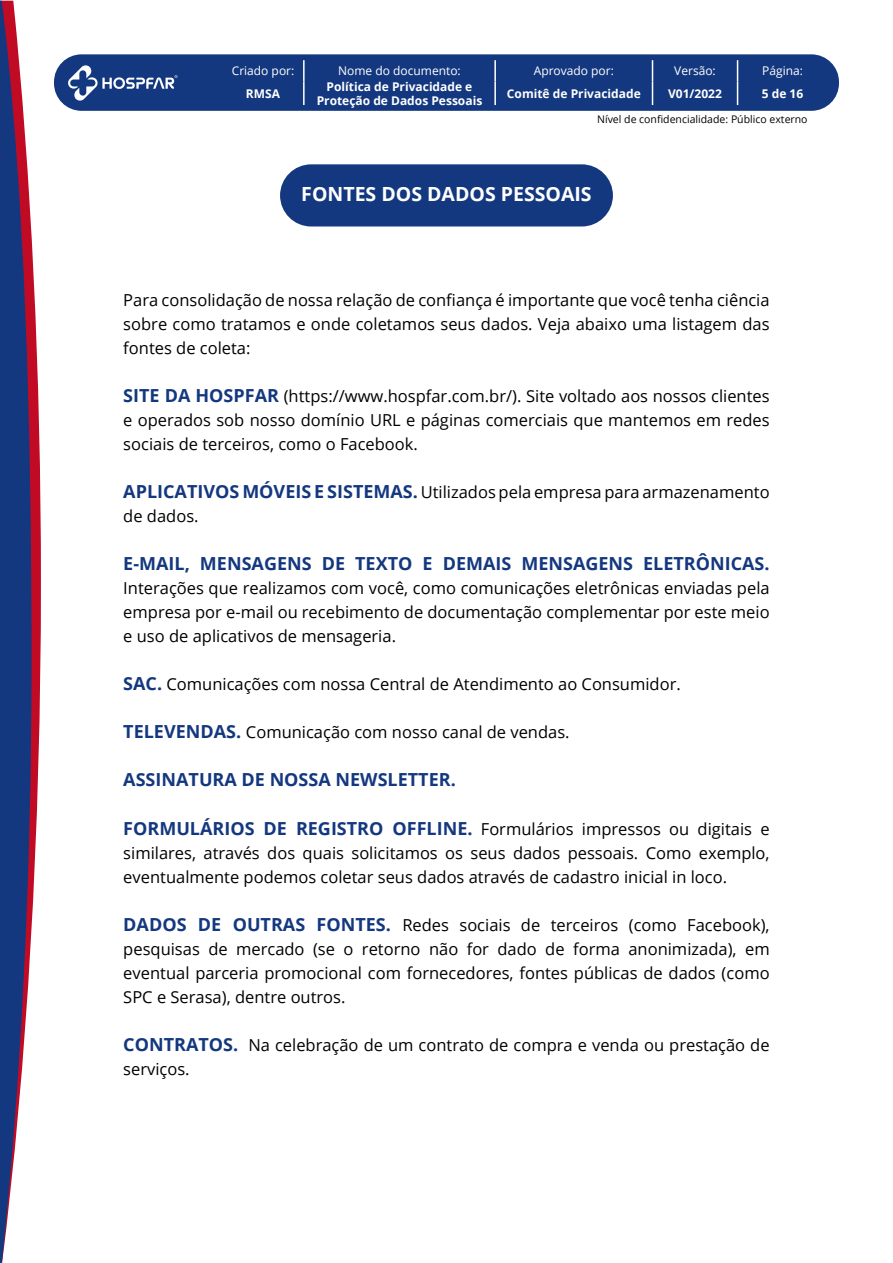
<style>
.page{position:relative;width:893px;height:1263px;background:#fff}
.page>*{position:absolute;margin:0;border:0;box-sizing:border-box;transform-origin:0 0}
.t1{font:700 19.5px "Open Sans";color:#fff}
.t2{font:700 18px "Open Sans";color:#14387f}
.t3{font:16.5px/24px "Open Sans";color:#000;text-align:justify}
.t4{font:700 12px/14.4px "Open Sans";color:#fff;text-align:center}
.t5{font:12px "Open Sans";color:#fff}
.t6{font:10.5px "Open Sans";color:#000}
.s1{font-weight:700;font-size:18px;color:#14387f}
</style>
<div class="page">
<div style="left:54px;top:54px;width:785px;height:57px;background:#14387f;border-radius:28px"></div>
<svg style="left:68px;top:65px;width:110px;height:36px"></svg>
<svg style="left:32px;top:245px;width:9px;height:674px;fill:#c10b25"></svg>
<svg style="left:0;top:1px;width:32px;height:1262px;background:#4e5087"></svg>
<hr style="left:303px;top:60px;width:2px;height:21px;background:#fff">
<hr style="left:494px;top:60px;width:2px;height:21px;background:#fff">
<hr style="left:303px;top:81px;width:2px;height:24px;background:#fff">
<hr style="left:494px;top:81px;width:2px;height:24px;background:#fff">
<svg style="left:652px;top:60px;width:1px;height:45px"></svg>
<svg style="left:737px;top:60px;width:1px;height:45px"></svg>
<div style="left:280px;top:164px;width:333px;height:62px;background:#14387f;border-radius:31px"></div>
<p class="t5" style="left:232px;top:63px;width:64px">Criado por:</p>
<p class="t5" style="left:338px;top:63px;width:124px">Nome do documento:</p>
<p class="t5" style="left:534px;top:63px;width:82px">Aprovado por:</p>
<p class="t5" style="left:674px;top:63px;width:43px">Versão:</p>
<p class="t5" style="left:762px;top:63px;width:42px">Página:</p>
<p class="t4" style="left:246px;top:86px;width:36px">RMSA</p>
<p class="t4" style="left:317px;top:79px;width:167px">Política de Privacidade e<br>Proteção de Dados Pessoais</p>
<p class="t4" style="left:507px;top:86px;width:135px">Comitê de Privacidade</p>
<p class="t4" style="left:668px;top:86px;width:55px">V01/2022</p>
<p class="t4" style="left:762px;top:86px;width:43px">5 de 16</p>
<p class="t6" style="left:597px;top:112px;width:212px">Nível de confidencialidade: Público externo</p>
<p class="t1" style="left:301px;top:180px;width:292px">FONTES DOS DADOS PESSOAIS</p>
<p class="t3" style="left:123px;top:287px;width:648px">Para consolidação de nossa relação de confiança é importante que você tenha ciência sobre como tratamos e onde coletamos seus dados. Veja abaixo uma listagem das fontes de coleta:</p>
<p class="t3" style="left:123px;top:383px;width:648px"><span class="s1">SITE DA HOSPFAR</span> (https://www.hospfar.com.br/). Site voltado aos nossos clientes e operados sob nosso domínio URL e páginas comerciais que mantemos em redes sociais de terceiros, como o Facebook.</p>
<p class="t3" style="left:123px;top:480px;width:648px"><span class="s1">APLICATIVOS MÓVEIS E SISTEMAS.</span> Utilizados pela empresa para armazenamento de dados.</p>
<p class="t2" style="left:123px;top:551px;width:648px">E-MAIL, MENSAGENS DE TEXTO E DEMAIS MENSAGENS ELETRÔNICAS.</p>
<p class="t3" style="left:123px;top:576px;width:648px">Interações que realizamos com você, como comunicações eletrônicas enviadas pela empresa por e-mail ou recebimento de documentação complementar por este meio e uso de aplicativos de mensageria.</p>
<p class="t3" style="left:123px;top:672px;width:559px"><span class="s1">SAC.</span> Comunicações com nossa Central de Atendimento ao Consumidor.</p>
<p class="t3" style="left:123px;top:720px;width:448px"><span class="s1">TELEVENDAS.</span> Comunicação com nosso canal de vendas.</p>
<p class="t2" style="left:123px;top:767px;width:334px">ASSINATURA DE NOSSA NEWSLETTER.</p>
<p class="t3" style="left:123px;top:816px;width:648px"><span class="s1">FORMULÁRIOS DE REGISTRO OFFLINE.</span> Formulários impressos ou digitais e similares, através dos quais solicitamos os seus dados pessoais. Como exemplo, eventualmente podemos coletar seus dados através de cadastro inicial in loco.</p>
<p class="t3" style="left:123px;top:912px;width:648px"><span class="s1">DADOS DE OUTRAS FONTES.</span> Redes sociais de terceiros (como Facebook), pesquisas de mercado (se o retorno não for dado de forma anonimizada), em eventual parceria promocional com fornecedores, fontes públicas de dados (como SPC e Serasa), dentre outros.</p>
<p class="t3" style="left:123px;top:1032px;width:648px"><span class="s1">CONTRATOS.</span> Na celebração de um contrato de compra e venda ou prestação de serviços.</p>
</div>
